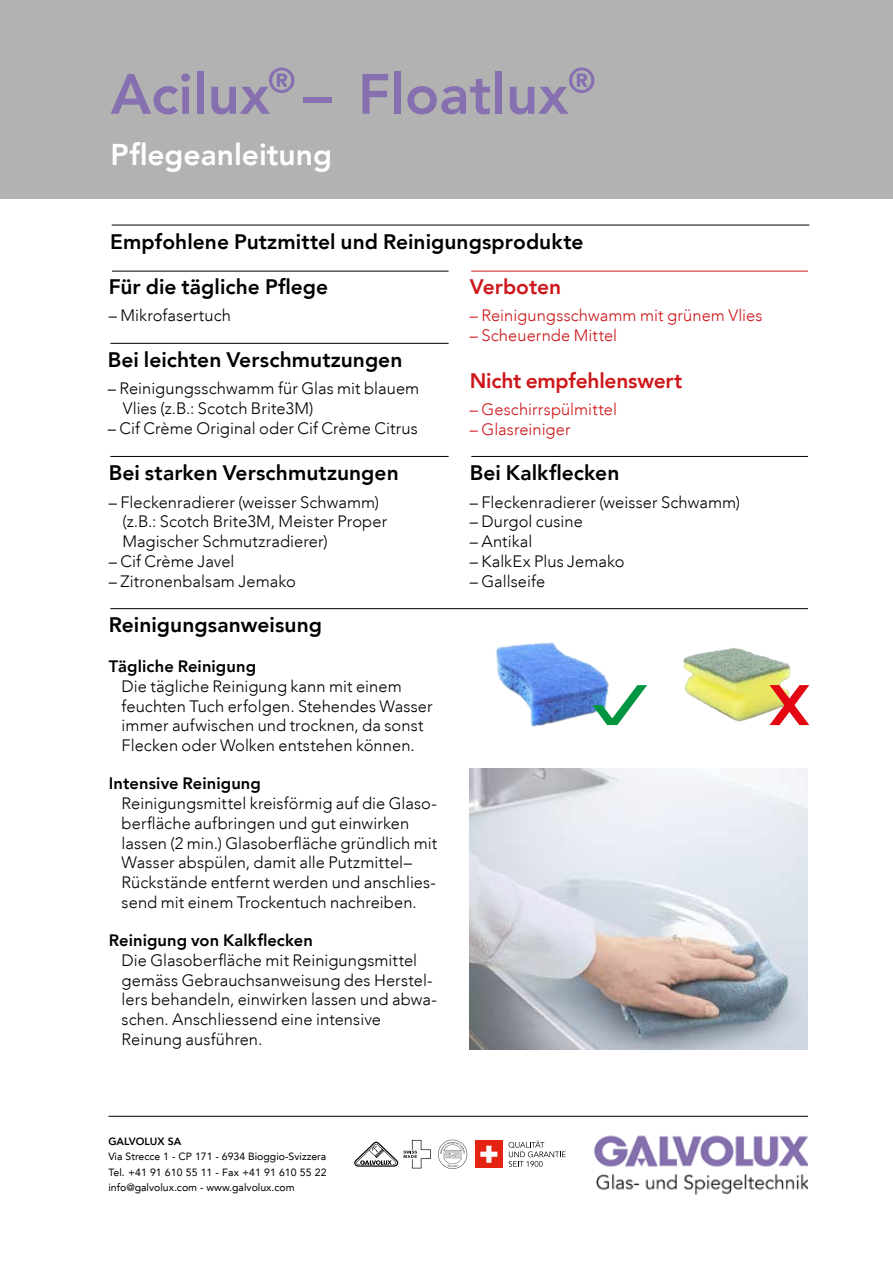
<style>
.page{position:relative;width:893px;height:1263px;background:#fff}
.page>*{position:absolute;margin:0;border:0;box-sizing:border-box;transform-origin:0 0}
.t1{font:800 56.25px "Avenir LT";color:#8670b0}
.t2{font:800 30px "Avenir LT";color:#fff}
.t3{font:800 21px "Avenir LT";letter-spacing:.005em;color:#000}
.t4{font:800 21px "Avenir LT";letter-spacing:-.01em;color:#cd171a}
.t5{font:300 16.5px/19.8px "Avenir LT";letter-spacing:.005em;color:#000}
.t6{font:300 16.5px "Avenir LT";letter-spacing:.005em;color:#cd171a}
.t7{font:800 16.5px "Avenir LT";letter-spacing:.005em;color:#000}
.t8{font:10.5px/15px "Avenir LT";color:#000;text-align:justify}
.t9{font:800 10.5px "Avenir LT";color:#000}
</style>
<div class="page">
<div style="left:0;top:0;width:893px;height:199px;background:#b3b2b2"></div>
<hr style="left:110px;top:608px;width:698px;height:1px;background:#000">
<hr style="left:110px;top:456px;width:339px;height:1px;background:#000">
<hr style="left:471px;top:456px;width:337px;height:1px;background:#000">
<hr style="left:110px;top:343px;width:339px;height:1px;background:#000">
<hr style="left:471px;top:271px;width:337px;height:1px;background:#cd171a">
<hr style="left:112px;top:271px;width:337px;height:1px;background:#000">
<img style="left:470px;top:769px;width:338px;height:281px">
<hr style="left:108px;top:1116px;width:700px;height:1px;background:#000">
<img style="left:593px;top:1135px;width:215px;height:60px">
<svg style="left:269px;top:68px;width:25px;height:25px"></svg>
<svg style="left:569px;top:68px;width:25px;height:25px"></svg>
<svg style="left:509px;top:1141px;width:57px;height:26px"></svg>
<div style="left:475px;top:1140px;width:28px;height:28px;background:#e42313"></div>
<svg style="left:480px;top:1146px;width:17px;height:17px"></svg>
<svg style="left:354px;top:1140px;width:77px;height:28px"></svg>
<svg style="left:438px;top:1140px;width:29px;height:29px"></svg>
<img style="left:683px;top:648px;width:108px;height:74px">
<img style="left:496px;top:642px;width:116px;height:85px">
<svg style="left:592px;top:685px;width:55px;height:40px"></svg>
<svg style="left:769px;top:685px;width:40px;height:40px"></svg>
<hr style="left:112px;top:225px;width:697px;height:1px;background:#000">
<h1 class="t1" style="left:111px;top:61px;width:459px">Acilux – Floatlux</h1>
<h2 class="t2" style="left:111px;top:137px;width:223px">Pflegeanleitung</h2>
<p class="t3" style="left:110px;top:229px;width:475px">Empfohlene Putzmittel und Reinigungsprodukte</p>
<p class="t3" style="left:109px;top:274px;width:221px">Für die tägliche Pflege</p>
<p class="t5" style="left:109px;top:306px;width:124px">– Mikrofasertuch</p>
<p class="t3" style="left:108px;top:347px;width:296px">Bei leichten Verschmutzungen</p>
<p class="t5" style="left:123px;top:379px;width:298px;text-indent:-15px">– Reinigungsschwamm für Glas mit blauem<br>Vlies (z.B.: Scotch Brite3M)</p>
<p class="t5" style="left:108px;top:418px;width:312px">– Cif Crème Original oder Cif Crème Citrus</p>
<p class="t3" style="left:109px;top:460px;width:291px">Bei starken Verschmutzungen</p>
<p class="t5" style="left:122px;top:492px;width:266px;text-indent:-13px">– Fleckenradierer (weisser Schwamm) (z.B.: Scotch Brite3M, Meister Proper<br>Magischer Schmutzradierer)</p>
<p class="t5" style="left:109px;top:551px;width:127px">– Cif Crème Javel</p>
<p class="t5" style="left:109px;top:571px;width:188px">– Zitronenbalsam Jemako</p>
<p class="t3" style="left:109px;top:613px;width:215px">Reinigungsanweisung</p>
<p class="t7" style="left:109px;top:656px;width:149px">Tägliche Reinigung</p>
<p class="t5" style="left:122px;top:676px;width:313px">Die tägliche Reinigung kann mit einem feuchten Tuch erfolgen. Stehendes Wasser immer aufwischen und trocknen, da sonst Flecken oder Wolken entstehen können.</p>
<p class="t7" style="left:109px;top:774px;width:154px">Intensive Reinigung</p>
<p class="t5" style="left:122px;top:793px;width:317px">Reinigungsmittel kreisförmig auf die Glaso&shy;berfläche aufbringen und gut einwirken lassen (2 min.) Glasoberfläche gründlich mit Wasser abspülen, damit alle Putzmittel– Rückstände entfernt werden und anschlies&shy;send mit einem Trockentuch nachreiben.</p>
<p class="t7" style="left:109px;top:930px;width:206px">Reinigung von Kalkflecken</p>
<p class="t5" style="left:122px;top:950px;width:317px">Die Glasoberfläche mit Reinigungsmittel gemäss Gebrauchsanweisung des Herstel&shy;lers behandeln, einwirken lassen und abwa&shy;schen. Anschliessend eine intensive Reinung ausführen.</p>
<p class="t4" style="left:470px;top:274px;width:93px">Verboten</p>
<p class="t6" style="left:470px;top:306px;width:294px">– Reinigungsschwamm mit grünem Vlies</p>
<p class="t6" style="left:470px;top:326px;width:149px">– Scheuernde Mittel</p>
<p class="t4" style="left:470px;top:368px;width:214px">Nicht empfehlenswert</p>
<p class="t6" style="left:470px;top:400px;width:149px">– Geschirrspülmittel</p>
<p class="t6" style="left:470px;top:420px;width:102px">– Glasreiniger</p>
<p class="t3" style="left:470px;top:460px;width:151px">Bei Kalkflecken</p>
<p class="t5" style="left:470px;top:492px;width:272px">– Fleckenradierer (weisser Schwamm)</p>
<p class="t5" style="left:470px;top:512px;width:115px">– Durgol cusine</p>
<p class="t5" style="left:470px;top:532px;width:64px">– Antikal</p>
<p class="t5" style="left:470px;top:551px;width:156px">– KalkEx Plus Jemako</p>
<p class="t5" style="left:470px;top:571px;width:77px">– Gallseife</p>
<p class="t9" style="left:108px;top:1135px;width:74px">GALVOLUX SA</p>
<p class="t8" style="left:108px;top:1149px;width:220px">Via Strecce 1 - CP 171 - 6934 Bioggio-Svizzera Tel. +41 91 610 55 11 - Fax +41 91 610 55 22 info@galvolux.com - www.galvolux.com</p>
</div>
